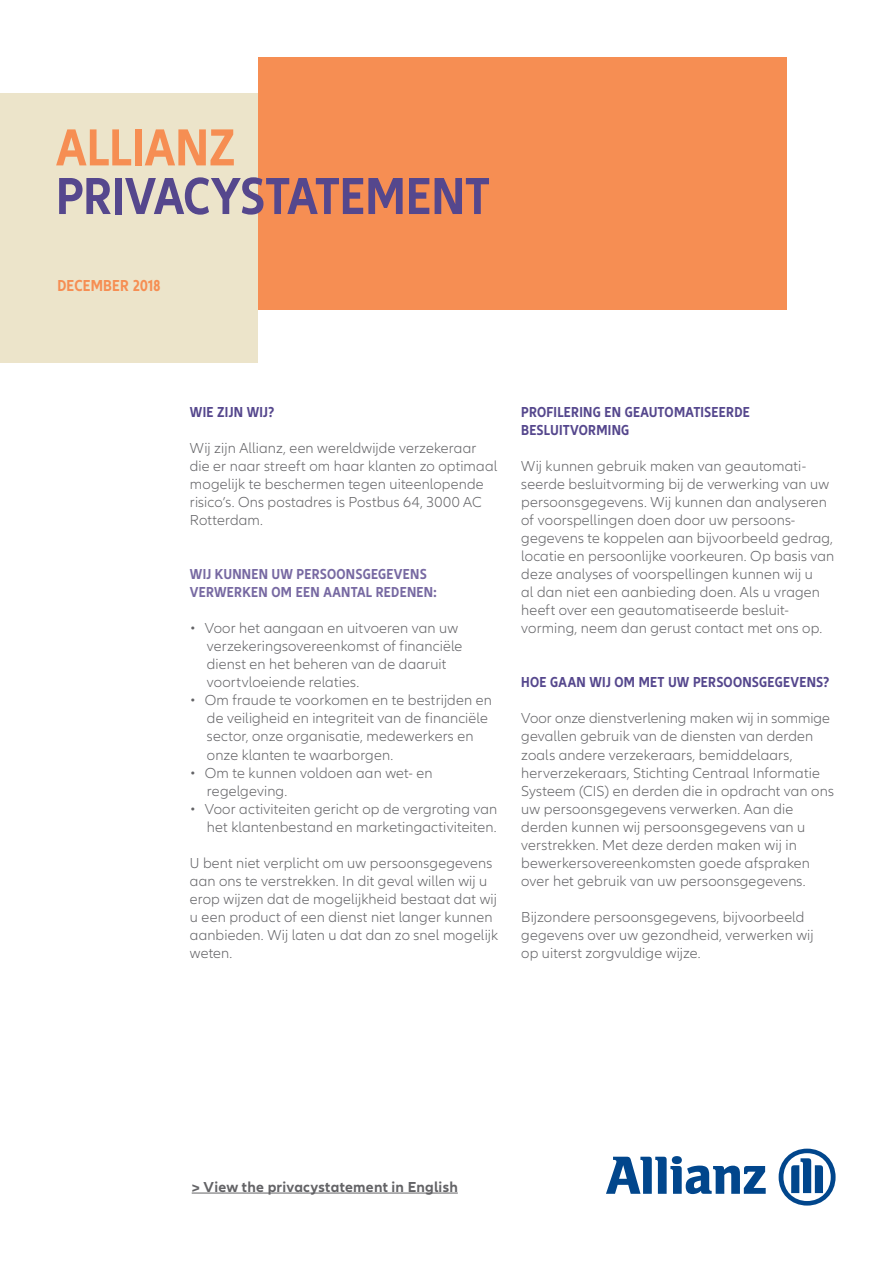
<style>
.page{position:relative;width:893px;height:1263px;background:#fff}
.page>*{position:absolute;margin:0;border:0;box-sizing:border-box;transform-origin:0 0}
.Headline_36pt{font:700 condensed 54px/48.6px "Allianz Neo";color:#55478d}
.Intro_Caps_11pt{font:700 condensed 16.5px "Allianz Neo";letter-spacing:.015em;color:#f68e53}
.Copy{font:300 15px/18px "Allianz Neo";letter-spacing:.01em;color:#636366}
.Copy_Highlight{font:700 condensed 15px/18px "Allianz Neo";letter-spacing:.02em;color:#55478d}
.Copy_Highlight-2{font:700 condensed 15px/18px "Allianz Neo";letter-spacing:.02em;color:#7769a2}
.Copy-2{font:700 15px "Allianz Neo";letter-spacing:.015em;color:#636366}
.s1{color:#f68e53}
</style>
<div class="page">
<svg style="left:606px;top:1156px;width:160px;height:38px"></svg>
<svg style="left:779px;top:1148px;width:57px;height:57px"></svg>
<div style="left:0;top:93px;width:258px;height:270px;background:#ece4ca"></div>
<div style="left:258px;top:57px;width:528px;height:252px;background:#f68e53"></div>
<hr style="left:192px;top:1193px;width:266px;height:1px;background:#636366">
<p class="Headline_36pt" style="left:56px;top:124px;width:435px"><span class="s1">ALLIANZ<br></span>PRIVACYSTATEMENT</p>
<p class="Intro_Caps_11pt" style="left:57px;top:276px;width:104px">DECEMBER 2018</p>
<p class="Copy_Highlight" style="left:190px;top:404px;width:86px">WIE ZIJN WIJ?</p>
<p class="Copy" style="left:190px;top:440px;width:288px">Wij zijn Allianz, een wereldwijde verzekeraar</p>
<p class="Copy" style="left:190px;top:458px;width:309px">die er naar streeft om haar klanten zo optimaal mogelijk te beschermen tegen uiteenlopende risico’s. Ons postadres is Postbus 64, 3000 AC Rotterdam.</p>
<p class="Copy_Highlight-2" style="left:190px;top:566px;width:248px">WIJ KUNNEN UW PERSOONSGEGEVENS<br>VERWERKEN OM EEN AANTAL REDENEN:</p>
<p class="Copy" style="left:207px;top:620px;width:257px;text-indent:-17px">• Voor het aangaan en uitvoeren van uw verzekeringsovereenkomst of financiële dienst en het beheren van de daaruit voortvloeiende relaties.</p>
<p class="Copy" style="left:207px;top:692px;width:286px;text-indent:-17px">• Om fraude te voorkomen en te bestrijden en de veiligheid en integriteit van de financiële sector, onze organisatie, medewerkers en onze klanten te waarborgen.</p>
<p class="Copy" style="left:207px;top:764px;width:227px;text-indent:-17px">• Om te kunnen voldoen aan wet- en regelgeving.</p>
<p class="Copy" style="left:190px;top:800px;width:309px;text-align:right">• Voor activiteiten gericht op de vergroting van het klantenbestand en marketingactiviteiten.</p>
<p class="Copy" style="left:190px;top:854px;width:310px">U bent niet verplicht om uw persoonsgegevens aan ons te verstrekken. In dit geval willen wij u erop wijzen dat de mogelijkheid bestaat dat wij u een product of een dienst niet langer kunnen aanbieden. Wij laten u dat dan zo snel mogelijk weten.</p>
<p class="Copy_Highlight" style="left:521px;top:404px;width:230px">PROFILERING EN GEAUTOMATISEERDE<br>BESLUITVORMING</p>
<p class="Copy" style="left:521px;top:458px;width:314px">Wij kunnen gebruik maken van geautomati&shy;seerde besluitvorming bij de verwerking van uw persoonsgegevens. Wij kunnen dan analyseren of voorspellingen doen door uw persoons&shy;gegevens te koppelen aan bijvoorbeeld gedrag, locatie en persoonlijke voorkeuren. Op basis van deze analyses of voorspellingen kunnen wij u</p>
<p class="Copy" style="left:521px;top:584px;width:302px">al dan niet een aanbieding doen. Als u vragen heeft over een geautomatiseerde besluit&shy;vorming, neem dan gerust contact met ons op.</p>
<p class="Copy_Highlight" style="left:521px;top:674px;width:310px">HOE GAAN WIJ OM MET UW PERSOONSGEGEVENS?</p>
<p class="Copy" style="left:521px;top:710px;width:314px">Voor onze dienstverlening maken wij in sommige gevallen gebruik van de diensten van derden zoals andere verzekeraars, bemiddelaars, herverzekeraars, Stichting Centraal Informatie Systeem (CIS) en derden die in opdracht van ons uw persoonsgegevens verwerken. Aan die derden kunnen wij persoonsgegevens van u verstrekken. Met deze derden maken wij in bewerkersovereenkomsten goede afspraken over het gebruik van uw persoonsgegevens.</p>
<p class="Copy" style="left:521px;top:908px;width:294px">Bijzondere persoonsgegevens, bijvoorbeeld gegevens over uw gezondheid, verwerken wij</p>
<p class="Copy" style="left:521px;top:944px;width:181px">op uiterst zorgvuldige wijze.</p>
<p class="Copy-2" style="left:192px;top:1178px;width:268px">&gt; View the privacystatement in English</p>
</div>
